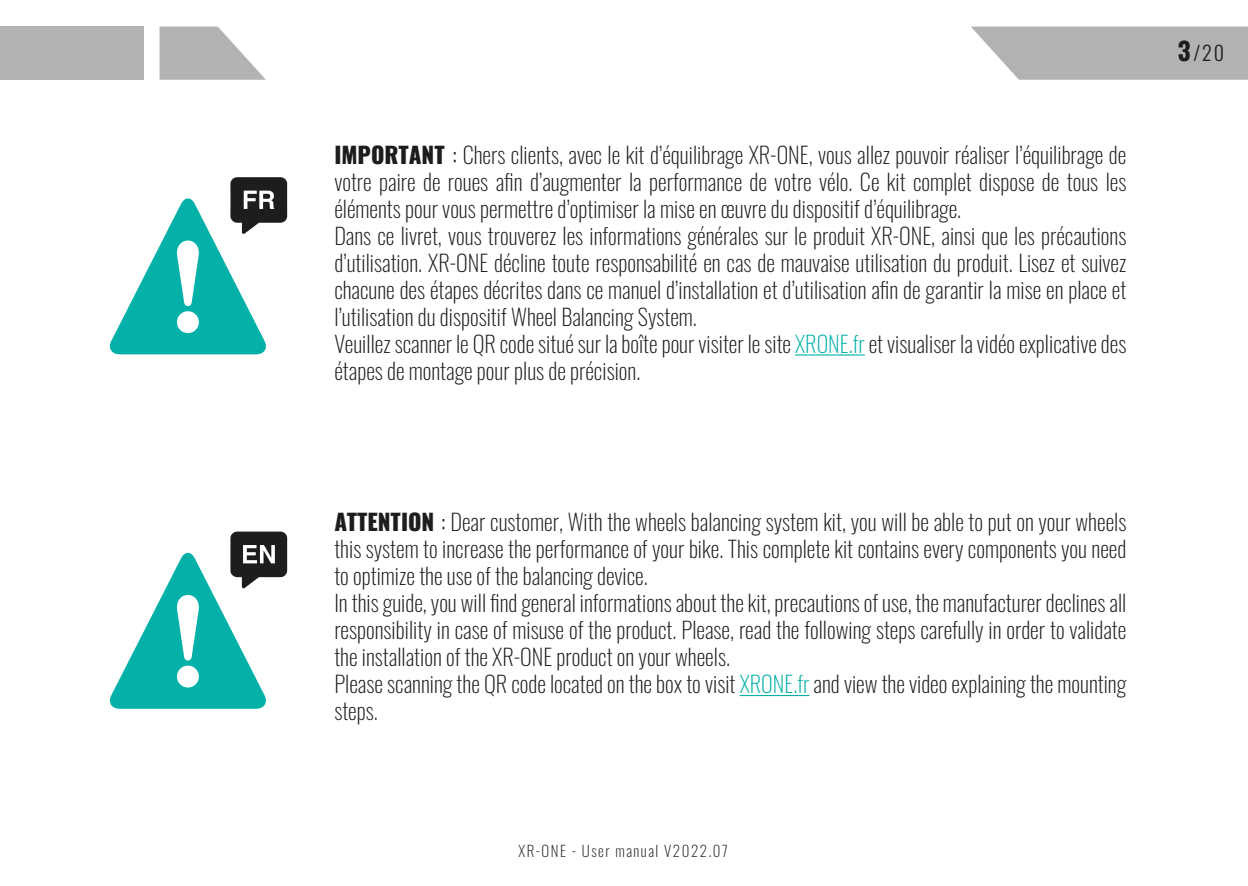
<style>
.page{position:relative;width:1248px;height:886px;background:#fff}
.page>*{position:absolute;margin:0;border:0;box-sizing:border-box;transform-origin:0 0}
.t1{font:200 22.5px/27px "Oswald";color:#1d1d1b}
.t2{font:300 20px "Oswald";color:#1d1d1b}
.t3{font:200 15px "Oswald";letter-spacing:.1em;color:#1d1d1b}
.s1{font-weight:800}
.s2{font-weight:300}
.s3{color:#04b1a9}
.s4{font-weight:700;font-size:25px}
</style>
<div class="page">
<svg style="left:971px;top:27px;width:276px;height:53px;background:#bab9b9"></svg>
<svg style="left:159px;top:27px;width:107px;height:53px"></svg>
<div style="left:0;top:27px;width:144px;height:53px;background:#b3b2b2"></div>
<hr style="left:795px;top:354px;width:69px;height:1px;background:#04b1a9">
<hr style="left:739px;top:695px;width:70px;height:1px;background:#04b1a9">
<svg style="left:109px;top:531px;width:178px;height:178px"></svg>
<svg style="left:109px;top:177px;width:178px;height:177px"></svg>
<p class="t1" style="left:334px;top:139px;width:793px"><span class="s1">IMPORTANT</span> <span class="s2">:</span> Chers clients, avec le kit d’équilibrage XR-ONE, vous allez pouvoir réaliser l’équilibrage de votre paire de roues afin d’augmenter la performance de votre vélo. Ce kit complet dispose de tous les éléments pour vous permettre d’optimiser la mise en œuvre du dispositif d’équilibrage.<br>Dans ce livret, vous trouverez les informations générales sur le produit XR-ONE, ainsi que les précautions d’utilisation. XR-ONE décline toute responsabilité en cas de mauvaise utilisation du produit. Lisez et suivez chacune des étapes décrites dans ce manuel d’installation et d’utilisation afin de garantir la mise en place et l’utilisation du dispositif Wheel Balancing System.<br>Veuillez scanner le QR code situé sur la boîte pour visiter le site <span class="s3">XRONE.fr</span> et visualiser la vidéo explicative des étapes de montage pour plus de précision.</p>
<p class="t1" style="left:334px;top:506px;width:793px"><span class="s1">ATTENTION</span> <span class="s2">:</span> Dear customer, With the wheels balancing system kit, you will be able to put on your wheels this system to increase the performance of your bike. This complete kit contains every components you need to optimize the use of the balancing device.<br>In this guide, you will find general informations about the kit, precautions of use, the manufacturer declines all responsibility in case of misuse of the product. Please, read the following steps carefully in order to validate the installation of the XR-ONE product on your wheels.<br>Please scanning the QR code located on the box to visit <span class="s3">XRONE.fr</span> and view the video explaining the mounting steps.</p>
<p class="t3" style="left:518px;top:837px;width:211px">XR-ONE - User manual V2022.07</p>
<p class="t2" style="left:1177px;top:35px;width:48px"><span class="s4">3</span>/20</p>
</div>
